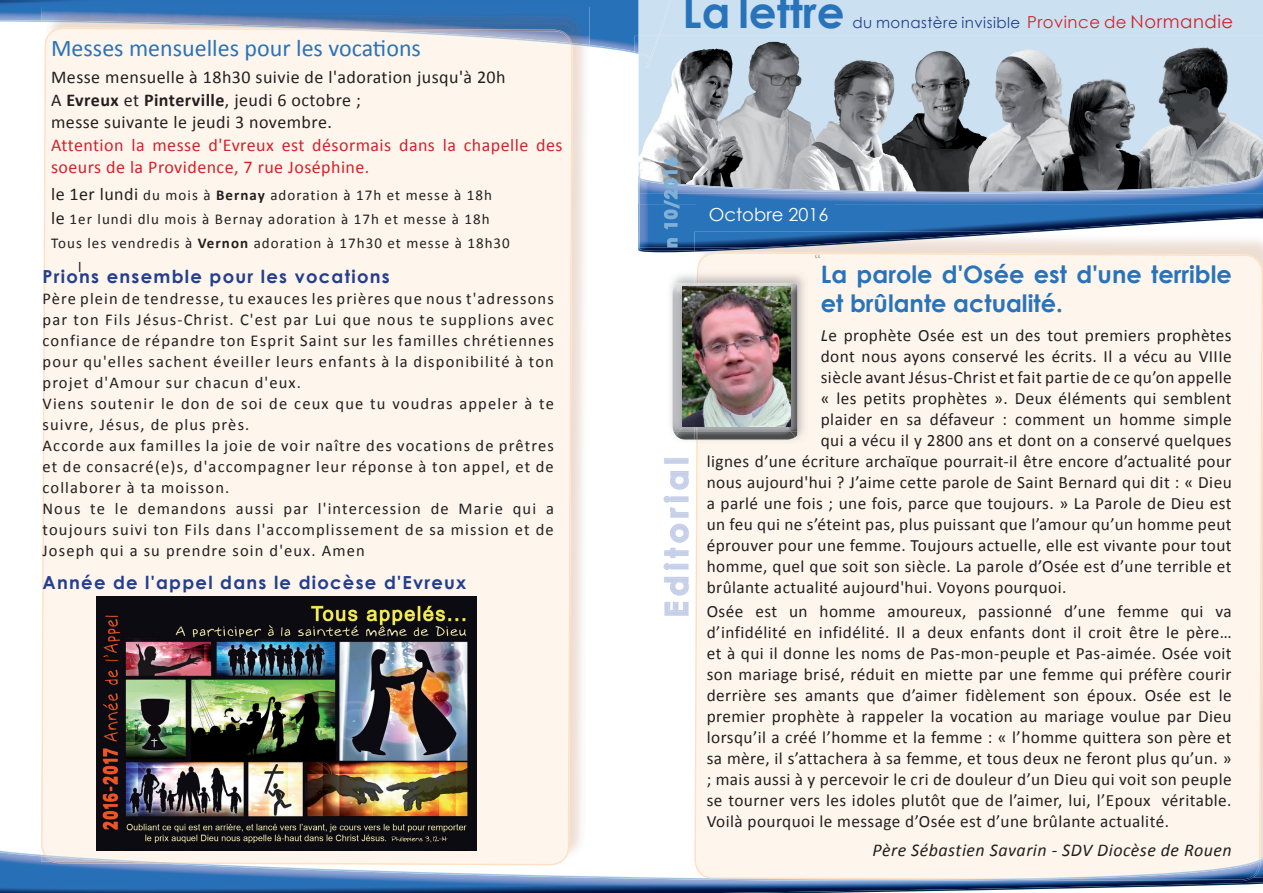
<style>
.page{position:relative;width:1263px;height:893px;background:#fff}
.page>*{position:absolute;margin:0;border:0;box-sizing:border-box;transform-origin:0 0}
.t1{font:700 43.5px "Century Gothic";color:#2973ba}
.t2{font:700 31.5px "Century Gothic";letter-spacing:.16em;color:#c6cfe9}
.t3{font:700 24px/28.8px "Century Gothic";color:#2973ba}
.t4{font:24px "Calibri";color:#2973ba}
.t5{font:700 21px "Champagne&Limousines";letter-spacing:.05em;color:#fff}
.t6{font:18px/22.5px "Calibri";letter-spacing:.025em;color:#231f20}
.t7{font:18px/22.5px "Calibri";letter-spacing:.025em;color:#d1232a}
.t8{font:700 18px "Century Gothic";letter-spacing:.07em;color:#253f8e}
.t9{font:italic 18px "Calibri";letter-spacing:.025em;color:#231f20}
.t10{font:18px "Century Gothic";color:#fff}
.t11{font:18px "Minion Pro";color:#b2adaa}
.t12{font:17.25px/21px "Calibri";letter-spacing:.025em;color:#231f20;text-align:justify}
.t13{font:16.5px/21px "Calibri";letter-spacing:.07em;color:#231f20}
.t14{font:700 16.5px "Century Gothic";letter-spacing:.1em;color:#7fb1d7}
.t15{font:15px "Calibri";letter-spacing:.07em;color:#231f20}
.t16{font:15px "Century Gothic";letter-spacing:.03em;color:#253f8e}
.s1{font-weight:700}
.s2{font-size:18px}
.s3{font-size:16.5px;color:#d1232a}
.s4{font-size:18px;color:#d1232a}
.s5{font-style:italic}
</style>
<div class="page">
<img style="left:0;top:0;width:639px;height:36px">
<img style="left:0;top:20px;width:635px;height:33px">
<img style="left:658px;top:0;width:12px;height:36px">
<div style="left:694px;top:252px;width:569px;height:600px;background:#fef5ed"></div>
<img style="left:671px;top:271px;width:137px;height:173px">
<img style="left:696px;top:271px;width:2px;height:173px">
<img style="left:675px;top:283px;width:19px;height:3px">
<img style="left:694px;top:283px;width:4px;height:4px">
<img style="left:698px;top:283px;width:98px;height:4px">
<img style="left:790px;top:284px;width:7px;height:147px">
<img style="left:735px;top:284px;width:61px;height:77px">
<img style="left:673px;top:286px;width:10px;height:145px">
<img style="left:675px;top:286px;width:19px;height:25px">
<img style="left:676px;top:431px;width:10px;height:8px">
<img style="left:698px;top:431px;width:97px;height:8px">
<img style="left:679px;top:412px;width:15px;height:19px">
<img style="left:698px;top:427px;width:37px;height:4px">
<img style="left:735px;top:427px;width:55px;height:4px">
<img style="left:673px;top:294px;width:1px;height:132px">
<svg style="left:673px;top:431px;width:6px;height:4px"></svg>
<svg style="left:790px;top:431px;width:7px;height:6px"></svg>
<img style="left:698px;top:439px;width:89px;height:1px">
<svg style="left:686px;top:431px;width:12px;height:9px"></svg>
<svg style="left:663px;top:458px;width:26px;height:158px"></svg>
<img style="left:0;top:852px;width:1263px;height:41px">
<img style="left:164px;top:864px;width:1099px;height:29px">
<svg style="left:1260px;top:856px;width:3px;height:5px"></svg>
<img style="left:708px;top:859px;width:552px;height:21px">
<img style="left:0;top:851px;width:41px;height:5px">
<img style="left:683px;top:287px;width:107px;height:140px">
<img style="left:635px;top:36px;width:4px;height:140px">
<img style="left:639px;top:36px;width:624px;height:133px">
<img style="left:639px;top:36px;width:21px;height:32px">
<img style="left:640px;top:194px;width:623px;height:53px">
<img style="left:694px;top:232px;width:66px;height:15px">
<div style="left:697px;top:204px;width:137px;height:15px;background:#2973ba"></div>
<img style="left:638px;top:247px;width:150px;height:5px">
<img style="left:1016px;top:217px;width:247px;height:15px">
<img style="left:760px;top:232px;width:279px;height:15px">
<img style="left:638px;top:204px;width:2px;height:43px">
<svg style="left:638px;top:176px;width:2px;height:28px"></svg>
<img style="left:639px;top:169px;width:624px;height:25px">
<img style="left:640px;top:247px;width:54px;height:4px">
<svg style="left:666px;top:237px;width:12px;height:11px"></svg>
<svg style="left:663px;top:156px;width:18px;height:75px"></svg>
<img style="left:41px;top:7px;width:548px;height:13px">
<img style="left:41px;top:20px;width:548px;height:27px">
<div style="left:63px;top:28px;width:510px;height:837px;background:#fef5ed"></div>
<img style="left:305px;top:29px;width:267px;height:16px">
<svg style="left:41px;top:28px;width:22px;height:834px;background:#fdf4ec"></svg>
<img style="left:44px;top:855px;width:155px;height:9px">
<img style="left:97px;top:597px;width:379px;height:254px">
<h3 class="t4" style="left:51px;top:33px;width:371px">Messes mensuelles pour les vocations</h3>
<p class="t6" style="left:51px;top:66px;width:456px">Messe mensuelle à 18h30 suivie de l'adoration jusqu'à 20h<br>A <span class="s1">Evreux</span> et <span class="s1">Pinterville</span>, jeudi 6 octobre ;<br>messe suivante le jeudi 3 novembre.</p>
<p class="t7" style="left:51px;top:134px;width:513px">Attention la messe d'Evreux est désormais dans la chapelle des soeurs de la Providence, 7 rue Joséphine.</p>
<p class="t15" style="left:51px;top:186px;width:442px"><span class="s2">le 1er lundi</span> du mois à <span class="s1">Bernay</span> adoration à 17h et messe à 18h</p>
<p class="t15" style="left:51px;top:210px;width:440px"><span class="s2">le</span> 1er lundi dlu mois à Bernay adoration à 17h et messe à 18h</p>
<p class="t15" style="left:51px;top:234px;width:460px">Tous les vendredis à <span class="s1">Vernon</span> adoration à 17h30 et messe à 18h30</p>
<p class="t15" style="left:78px;top:258px;width:5px">l</p>
<p class="t8" style="left:43px;top:262px;width:349px">Prions ensemble pour les vocations</p>
<p class="t13" style="left:43px;top:288px;width:513px">Père plein de tendresse, tu exauces les prières que nous t'adressons par ton Fils Jésus-Christ. C'est par Lui que nous te supplions avec confiance de répandre ton Esprit Saint sur les familles chrétiennes pour qu'elles sachent éveiller leurs enfants à la disponibilité à ton projet d'Amour sur chacun d'eux.<br>Viens soutenir le don de soi de ceux que tu voudras appeler à te suivre, Jésus, de plus près.<br>Accorde aux familles la joie de voir naître des vocations de prêtres et de consacré(e)s, d'accompagner leur réponse à ton appel, et de collaborer à ta moisson.<br>Nous te le demandons aussi par l'intercession de Marie qui a toujours suivi ton Fils dans l'accomplissement de sa mission et de Joseph qui a su prendre soin d'eux. Amen</p>
<p class="t8" style="left:43px;top:568px;width:425px">Année de l'appel dans le diocèse d'Evreux</p>
<h1 class="t1" style="left:683px;top:-20px;width:163px">La lettre</h1>
<p class="t16" style="left:852px;top:12px;width:382px">du monastère invisible <span class="s3">Province de</span> <span class="s4">Normandie</span></p>
<p class="t14" style="left:658px;top:248px;width:92px;rotate:-90deg">n 10/2016</p>
<p class="t5" style="left:696px;top:200px;width:141px">Octobre 2016</p>
<p class="t10" style="left:709px;top:201px;width:121px">Octobre 2016</p>
<p class="t11" style="left:814px;top:249px;width:9px">“</p>
<h2 class="t2" style="left:652px;top:618px;width:162px;rotate:-90deg">Editorial</h2>
<h3 class="t3" style="left:821px;top:259px;width:413px">La parole d'Osée est d'une terrible et brûlante actualité.</h3>
<p class="t12" style="left:821px;top:325px;width:412px"><span class="s5">L</span>e prophète Osée est un des tout premiers prophètes</p>
<p class="t12" style="left:821px;top:346px;width:412px">dont nous ayons conservé les écrits. Il a vécu au VIIIe</p>
<p class="t12" style="left:821px;top:367px;width:412px">siècle avant Jésus-Christ et fait partie de ce qu’on appelle</p>
<p class="t12" style="left:821px;top:388px;width:412px">« les petits prophètes ». Deux éléments qui semblent</p>
<p class="t12" style="left:821px;top:409px;width:412px">plaider en sa défaveur : comment un homme simple</p>
<p class="t12" style="left:821px;top:430px;width:412px">qui a vécu il y 2800 ans et dont on a conservé quelques</p>
<p class="t12" style="left:707px;top:451px;width:526px">lignes d’une écriture archaïque pourrait-il être encore d’actualité pour</p>
<p class="t12" style="left:707px;top:472px;width:526px">nous aujourd'hui ? J’aime cette parole de Saint Bernard qui dit : « Dieu</p>
<p class="t12" style="left:707px;top:493px;width:526px">a parlé une fois ; une fois, parce que toujours. » La Parole de Dieu est</p>
<p class="t12" style="left:707px;top:514px;width:526px">un feu qui ne s’éteint pas, plus puissant que l’amour qu’un homme peut</p>
<p class="t12" style="left:707px;top:535px;width:526px">éprouver pour une femme. Toujours actuelle, elle est vivante pour tout</p>
<p class="t12" style="left:707px;top:556px;width:526px">homme, quel que soit son siècle. La parole d’Osée est d’une terrible et</p>
<p class="t12" style="left:707px;top:577px;width:361px">brûlante actualité aujourd'hui. Voyons pourquoi.</p>
<p class="t12" style="left:707px;top:600px;width:526px">Osée est un homme amoureux, passionné d’une femme qui va d’infidélité en infidélité. Il a deux enfants dont il croit être le père… et à qui il donne les noms de Pas-mon-peuple et Pas-aimée. Osée voit son mariage brisé, réduit en miette par une femme qui préfère courir derrière ses amants que d’aimer fidèlement son époux. Osée est le premier prophète à rappeler la vocation au mariage voulue par Dieu lorsqu’il a créé l’homme et la femme : « l’homme quittera son père et sa mère, il s’attachera à sa femme, et tous deux ne feront plus qu’un. » ; mais aussi à y percevoir le cri de douleur d’un Dieu qui voit son peuple se tourner vers les idoles plutôt que de l’aimer, lui, l’Epoux véritable.<br>Voilà pourquoi le message d’Osée est d’une brûlante actualité.</p>
<p class="t9" style="left:873px;top:838px;width:361px">Père Sébastien Savarin - SDV Diocèse de Rouen</p>
</div>
